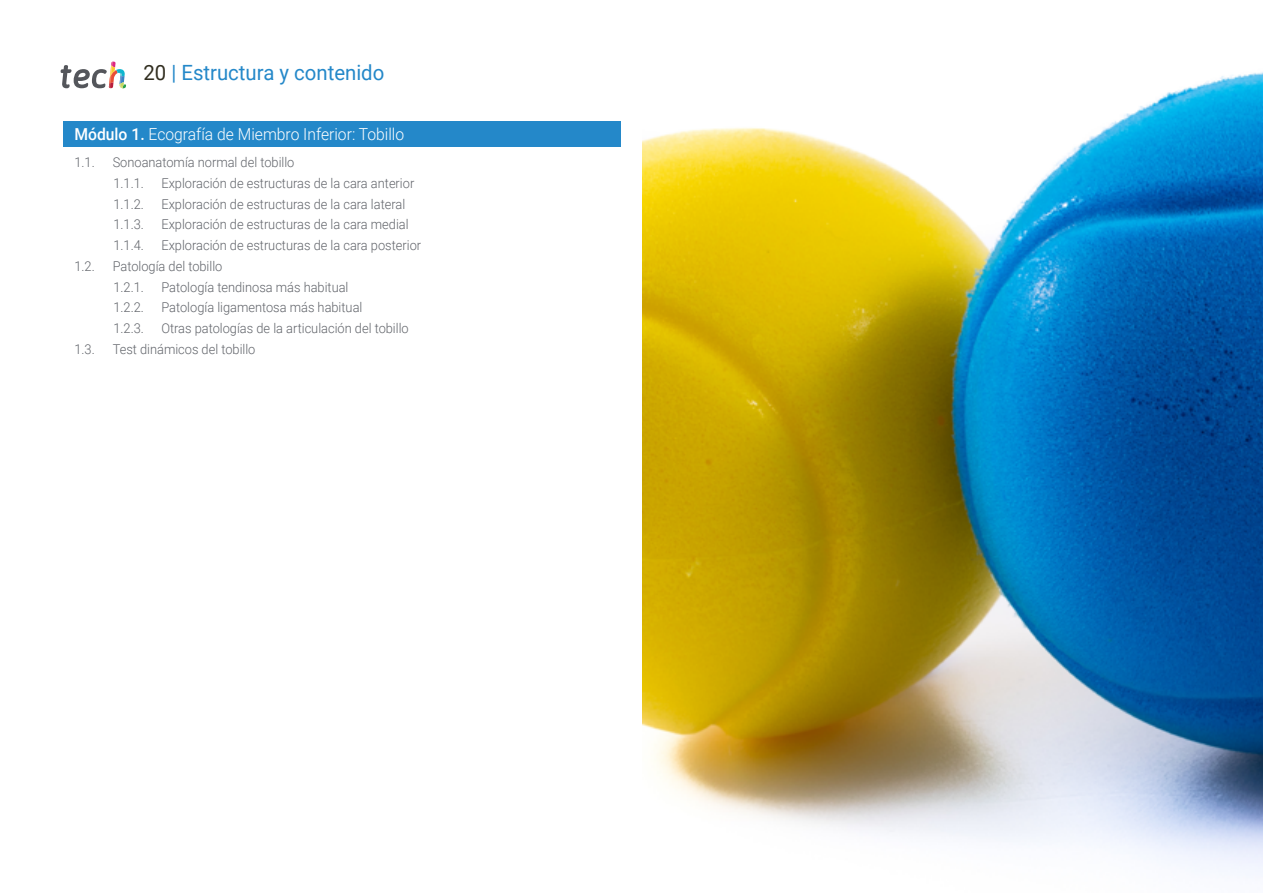
<style>
.page{position:relative;width:1263px;height:893px;background:#fff}
.page>*{position:absolute;margin:0;border:0;box-sizing:border-box;transform-origin:0 0}
.t1{font:21px "Roboto";color:#2488c9}
.t2{font:300 16.5px "Roboto";color:#fff;scale:.95 1}
.t3{font:300 13.5px/20.7px "Roboto";color:#61646a;scale:.95 1}
.s1{color:#312e20}
.s2{font-weight:500}
</style>
<div class="page">
<div style="left:63px;top:121px;width:558px;height:25px;background:#2488c9"></div>
<img style="left:642px;top:72px;width:621px;height:805px">
<svg style="left:61px;top:62px;width:65px;height:27px"></svg>
<h1 class="t1" style="left:144px;top:57px;width:242px"><span class="s1">20</span> | Estructura y contenido</h1>
<p class="t2" style="left:74px;top:123px;width:349px"><span class="s2">Módulo 1.</span> Ecografía de Miembro Inferior: Tobillo</p>
<p class="t3" style="left:74px;top:151px;width:23px">1.1.</p>
<p class="t3" style="left:113px;top:151px;width:193px">Sonoanatomía normal del tobillo<br>1.1.1.</p>
<p class="t3" style="left:161px;top:172px;width:268px">Exploración de estructuras de la cara anterior</p>
<p class="t3" style="left:113px;top:193px;width:34px">1.1.2.</p>
<p class="t3" style="left:161px;top:193px;width:258px">Exploración de estructuras de la cara lateral</p>
<p class="t3" style="left:113px;top:214px;width:34px">1.1.3.</p>
<p class="t3" style="left:161px;top:214px;width:262px">Exploración de estructuras de la cara medial</p>
<p class="t3" style="left:113px;top:234px;width:34px">1.1.4.</p>
<p class="t3" style="left:161px;top:234px;width:275px">Exploración de estructuras de la cara posterior</p>
<p class="t3" style="left:74px;top:255px;width:23px">1.2.</p>
<p class="t3" style="left:113px;top:255px;width:117px">Patología del tobillo<br>1.2.1.</p>
<p class="t3" style="left:161px;top:276px;width:198px">Patología tendinosa más habitual</p>
<p class="t3" style="left:113px;top:297px;width:34px">1.2.2.</p>
<p class="t3" style="left:161px;top:297px;width:213px">Patología ligamentosa más habitual</p>
<p class="t3" style="left:113px;top:317px;width:34px">1.2.3.</p>
<p class="t3" style="left:161px;top:317px;width:262px">Otras patologías de la articulación del tobillo</p>
<p class="t3" style="left:74px;top:338px;width:23px">1.3.</p>
<p class="t3" style="left:113px;top:338px;width:152px">Test dinámicos del tobillo</p>
</div>
